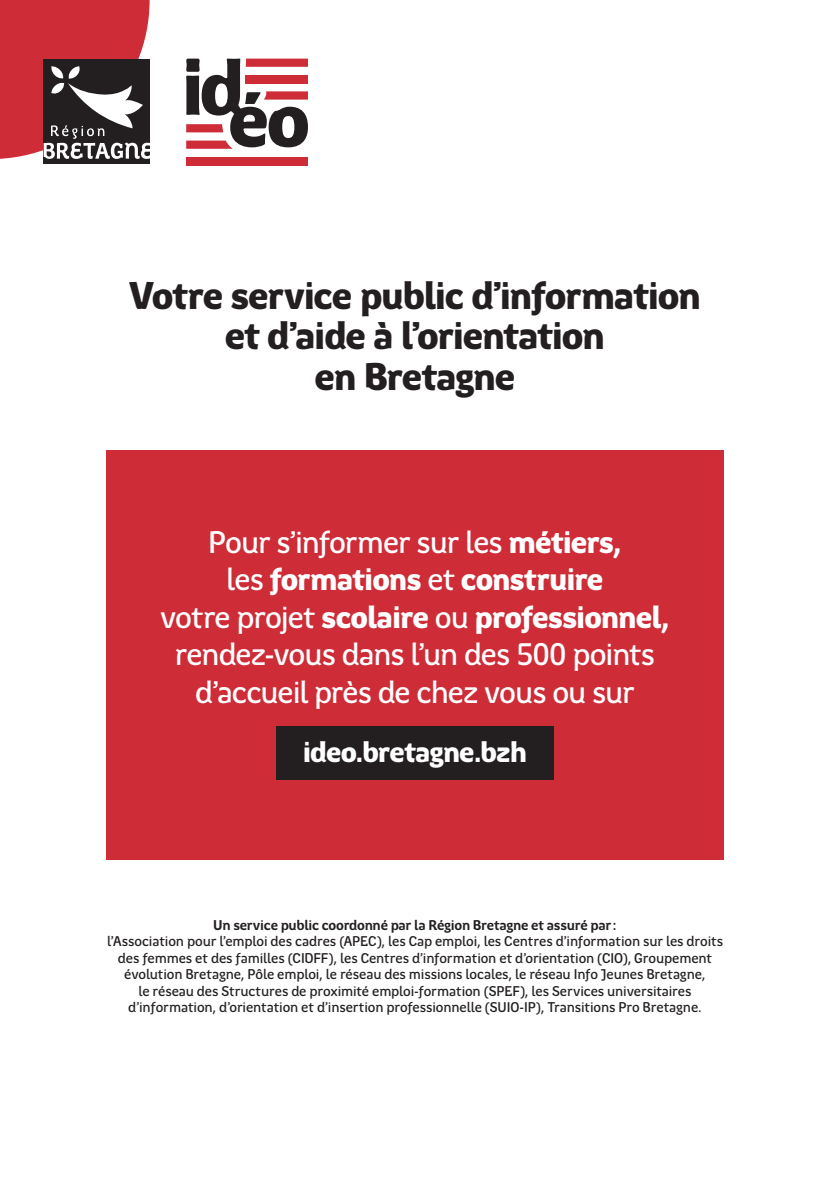
<style>
.page{position:relative;width:830px;height:1191px;background:#fff}
.page>*{position:absolute;margin:0;border:0;box-sizing:border-box;transform-origin:0 0}
.t1{font:900 39px/40.5px "Region Bretagne New";letter-spacing:-.035em;color:#231f20;text-align:center}
.t2{font:500 31.5px/37.5px "Region Bretagne New";letter-spacing:-.035em;color:#fff;text-align:center}
.t3{font:900 29.1px "Region Bretagne New";letter-spacing:-.035em;color:#fff}
.t4{font:500 14.25px/16.5px "Region Bretagne New";letter-spacing:-.01em;color:#231f20;text-align:center}
.t5{font:700 14.25px "Region Bretagne New";letter-spacing:-.02em;color:#231f20}
.s1{font-weight:900}
</style>
<div class="page">
<div style="left:186px;top:157px;width:122px;height:8px;background:#ce2c37"></div>
<svg style="left:186px;top:59px;width:122px;height:90px"></svg>
<div style="left:44px;top:60px;width:106px;height:104px;background:#231f20"></div>
<svg style="left:0;top:0;width:150px;height:159px"></svg>
<div style="left:106px;top:450px;width:617px;height:409px;background:#ce2c37"></div>
<div style="left:276px;top:726px;width:277px;height:53px;background:#231f20"></div>
<h1 class="t1" style="left:129px;top:277px;width:573px">Votre service public d’information et d’aide à l’orientation<br>en Bretagne</h1>
<h2 class="t2" style="left:160px;top:526px;width:510px">Pour s’informer sur les <span class="s1">métiers,<br></span>les <span class="s1">formations</span> et <span class="s1">construire<br></span>votre projet <span class="s1">scolaire</span> ou <span class="s1">professionnel, </span>rendez-vous dans l’un des 500 points d’accueil près de chez vous ou sur</h2>
<h3 class="t3" style="left:302px;top:741px;width:226px">ideo.bretagne.bzh</h3>
<p class="t5" style="left:213px;top:919px;width:405px">Un service public coordonné par la Région Bretagne et assuré par :</p>
<p class="t4" style="left:107px;top:934px;width:617px">l’Association pour l’emploi des cadres (APEC), les Cap emploi, les Centres d’information sur les droits des femmes et des familles (CIDFF), les Centres d’information et d’orientation (CIO), Groupement évolution Bretagne, Pôle emploi, le réseau des missions locales, le réseau Info Jeunes Bretagne,<br>le réseau des Structures de proximité emploi-formation (SPEF), les Services universitaires d’information, d’orientation et d’insertion professionnelle (SUIO-IP), Transitions Pro Bretagne.</p>
</div>
